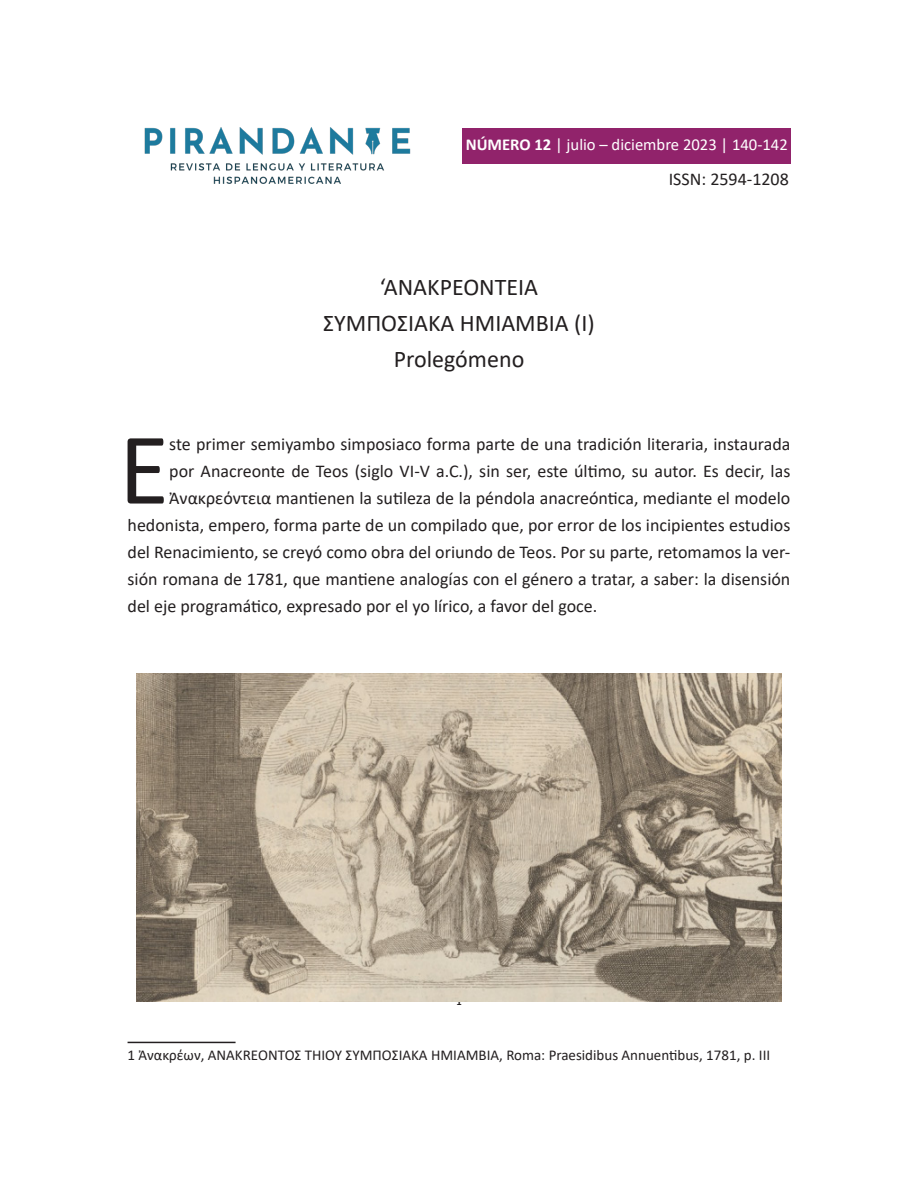
<style>
.page{position:relative;width:918px;height:1188px;background:#fff}
.page>*{position:absolute;margin:0;border:0;box-sizing:border-box;transform-origin:0 0}
.t1{font:103.05px "Calibri";color:#231f20}
.t2{font:24px "Calibri";color:#231f20}
.t3{font:18px "Calibri";color:#231f20}
.t4{font:16.65px "Calibri";color:#fff}
.t5{font:15px "Calibri";color:#231f20}
.t6{font:700 10.5px "Calibri";color:#231f20}
.s1{font-weight:700}
</style>
<div class="page">
<hr style="left:128px;top:1042px;width:108px;height:1px;background:#231f20">
<img style="left:136px;top:674px;width:646px;height:327px">
<div style="left:462px;top:128px;width:328px;height:36px;background:#91236b"></div>
<img style="left:144px;top:127px;width:267px;height:57px">
<p class="t4" style="left:466px;top:133px;width:324px"><span class="s1">NÚMERO 12</span> | julio – diciembre 2023 | 140-142</p>
<p class="t3" style="left:669px;top:166px;width:122px">ISSN: 2594-1208</p>
<p class="t2" style="left:380px;top:270px;width:159px">‘ἈΝΑΚΡΕΌΝΤΕΙΑ</p>
<p class="t2" style="left:323px;top:306px;width:273px">ΣΥΜΠΟΣΙΑΚΑ ΗΜΙΑΜΒΙΑ (I)</p>
<p class="t2" style="left:394px;top:342px;width:132px">Prolegómeno</p>
<p class="t1" style="left:119px;top:398px;width:52px">E</p>
<p class="t3" style="left:169px;top:431px;width:623px">ste primer semiyambo simposiaco forma parte de una tradición literaria, instaurada</p>
<p class="t3" style="left:169px;top:458px;width:623px">por Anacreonte de Teos (siglo VI-V a.C.), sin ser, este último, su autor. Es decir, las</p>
<p class="t3" style="left:169px;top:485px;width:623px">Ἀνακρεόντεια mantienen la sutileza de la péndola anacreóntica, mediante el modelo</p>
<p class="t3" style="left:128px;top:512px;width:664px">hedonista, empero, forma parte de un compilado que, por error de los incipientes estudios</p>
<p class="t3" style="left:128px;top:539px;width:664px">del Renacimiento, se creyó como obra del oriundo de Teos. Por su parte, retomamos la ver-</p>
<p class="t3" style="left:128px;top:566px;width:664px">sión romana de 1781, que mantiene analogías con el género a tratar, a saber: la disensión</p>
<p class="t3" style="left:128px;top:593px;width:471px">del eje programático, expresado por el yo lírico, a favor del goce.</p>
<p class="t6" style="left:456px;top:994px;width:7px">1</p>
<p class="t5" style="left:128px;top:1045px;width:644px">1 Ἀνακρέων, ΑΝΑΚREΟΝΤΟΣ ΤΗΙΟΥ ΣΥΜΠΟΣΙΑΚΑ ΗΜΙΑΜΒΙΑ, Roma: Praesidibus Annuentibus, 1781, p. III</p>
</div>
